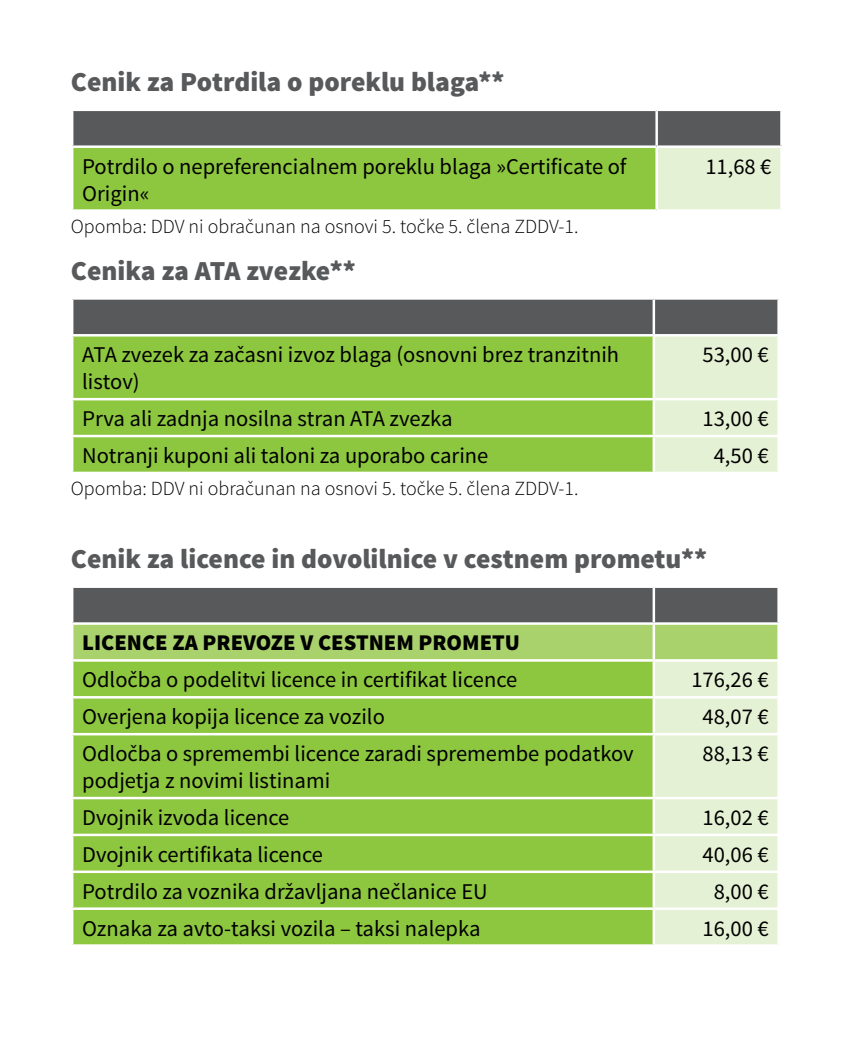
<style>
.page{position:relative;width:851px;height:1063px;background:#fff}
.page>*{position:absolute;margin:0;border:0;box-sizing:border-box;transform-origin:0 0}
.t1{font:900 27.5px "Source Sans Pro";color:#58595b}
.t2{font:22.5px/27px "Source Sans Pro";color:#000}
.t3{font:900 22.5px "Source Sans Pro";color:#000}
.t4{font:300 20px "Source Sans Pro";color:#000}
</style>
<div class="page">
<div style="left:72px;top:110px;width:584px;height:37px;background:#58595b"></div>
<div style="left:656px;top:110px;width:125px;height:37px;background:#58595b"></div>
<div style="left:72px;top:147px;width:584px;height:64px;background:#8dc63f"></div>
<div style="left:656px;top:147px;width:125px;height:64px;background:#e5f1d4"></div>
<hr style="left:780px;top:111px;width:2px;height:34px;background:#fff">
<hr style="left:71px;top:145px;width:585px;height:3px;background:#fff">
<hr style="left:656px;top:145px;width:126px;height:3px;background:#fff">
<hr style="left:780px;top:148px;width:2px;height:61px;background:#fff">
<hr style="left:656px;top:209px;width:126px;height:3px;background:#fff">
<hr style="left:71px;top:109px;width:585px;height:2px;background:#fff">
<hr style="left:71px;top:111px;width:2px;height:34px;background:#fff">
<hr style="left:656px;top:109px;width:126px;height:2px;background:#fff">
<hr style="left:655px;top:111px;width:2px;height:34px;background:#fff">
<hr style="left:71px;top:148px;width:2px;height:61px;background:#fff">
<hr style="left:655px;top:148px;width:2px;height:61px;background:#fff">
<hr style="left:71px;top:209px;width:585px;height:3px;background:#fff">
<div style="left:72px;top:298px;width:581px;height:37px;background:#58595b"></div>
<div style="left:653px;top:298px;width:125px;height:37px;background:#58595b"></div>
<div style="left:73px;top:337px;width:579px;height:135px;background:#8dc63f"></div>
<div style="left:655px;top:337px;width:122px;height:135px;background:#e5f1d4"></div>
<hr style="left:71px;top:334px;width:582px;height:3px;background:#fff">
<hr style="left:71px;top:398px;width:582px;height:2px;background:#fff">
<hr style="left:653px;top:398px;width:126px;height:2px;background:#fff">
<hr style="left:71px;top:435px;width:582px;height:2px;background:#fff">
<hr style="left:653px;top:435px;width:126px;height:2px;background:#fff">
<hr style="left:71px;top:297px;width:582px;height:3px;background:#fff">
<hr style="left:71px;top:300px;width:2px;height:34px;background:#fff">
<hr style="left:653px;top:297px;width:126px;height:3px;background:#fff">
<hr style="left:652px;top:300px;width:3px;height:34px;background:#fff">
<hr style="left:777px;top:300px;width:2px;height:34px;background:#fff">
<hr style="left:653px;top:334px;width:126px;height:3px;background:#fff">
<div style="left:72px;top:587px;width:581px;height:37px;background:#58595b"></div>
<div style="left:653px;top:587px;width:125px;height:37px;background:#58595b"></div>
<svg style="left:73px;top:625px;width:704px;height:319px;background:#9ece5c"></svg>
<hr style="left:777px;top:588px;width:2px;height:34px;background:#fff">
<hr style="left:71px;top:622px;width:582px;height:3px;background:#fff">
<hr style="left:653px;top:622px;width:126px;height:3px;background:#fff">
<hr style="left:71px;top:659px;width:582px;height:3px;background:#fff">
<hr style="left:653px;top:659px;width:126px;height:3px;background:#fff">
<hr style="left:71px;top:696px;width:582px;height:3px;background:#fff">
<hr style="left:653px;top:696px;width:126px;height:3px;background:#fff">
<hr style="left:71px;top:733px;width:582px;height:2px;background:#fff">
<hr style="left:653px;top:733px;width:126px;height:2px;background:#fff">
<hr style="left:71px;top:797px;width:582px;height:2px;background:#fff">
<hr style="left:653px;top:797px;width:126px;height:2px;background:#fff">
<hr style="left:71px;top:834px;width:582px;height:2px;background:#fff">
<hr style="left:653px;top:834px;width:126px;height:2px;background:#fff">
<hr style="left:71px;top:871px;width:582px;height:2px;background:#fff">
<hr style="left:653px;top:871px;width:126px;height:2px;background:#fff">
<hr style="left:71px;top:907px;width:582px;height:3px;background:#fff">
<hr style="left:653px;top:907px;width:126px;height:3px;background:#fff">
<hr style="left:71px;top:585px;width:582px;height:3px;background:#fff">
<hr style="left:71px;top:588px;width:2px;height:34px;background:#fff">
<hr style="left:653px;top:585px;width:126px;height:3px;background:#fff">
<hr style="left:652px;top:588px;width:3px;height:34px;background:#fff">
<hr style="left:652px;top:625px;width:3px;height:34px;background:#fff">
<hr style="left:652px;top:662px;width:3px;height:34px;background:#fff">
<hr style="left:652px;top:699px;width:3px;height:34px;background:#fff">
<hr style="left:652px;top:735px;width:3px;height:62px;background:#fff">
<hr style="left:652px;top:799px;width:3px;height:35px;background:#fff">
<hr style="left:652px;top:836px;width:3px;height:35px;background:#fff">
<hr style="left:652px;top:873px;width:3px;height:34px;background:#fff">
<hr style="left:652px;top:910px;width:3px;height:34px;background:#fff">
<p class="t1" style="left:71px;top:64px;width:435px">Cenik za Potrdila o poreklu blaga**</p>
<p class="t2" style="left:82px;top:153px;width:545px">Potrdilo o nepreferencialnem poreklu blaga »Certificate of<br>Origin«</p>
<p class="t2" style="left:705px;top:153px;width:68px">11,68 €</p>
<p class="t4" style="left:71px;top:214px;width:509px">Opomba: DDV ni obračunan na osnovi 5. točke 5. člena ZDDV-1.</p>
<p class="t1" style="left:71px;top:253px;width:286px">Cenika za ATA zvezke**</p>
<p class="t2" style="left:82px;top:342px;width:538px">ATA zvezek za začasni izvoz blaga (osnovni brez tranzitnih listov)</p>
<p class="t2" style="left:702px;top:342px;width:68px">53,00 €</p>
<p class="t2" style="left:82px;top:405px;width:372px">Prva ali zadnja nosilna stran ATA zvezka</p>
<p class="t2" style="left:702px;top:405px;width:68px">13,00 €</p>
<p class="t2" style="left:82px;top:442px;width:407px">Notranji kuponi ali taloni za uporabo carine</p>
<p class="t2" style="left:713px;top:442px;width:56px">4,50 €</p>
<p class="t4" style="left:71px;top:476px;width:509px">Opomba: DDV ni obračunan na osnovi 5. točke 5. člena ZDDV-1.</p>
<p class="t1" style="left:71px;top:541px;width:637px">Cenik za licence in dovolilnice v cestnem prometu**</p>
<p class="t3" style="left:82px;top:628px;width:439px">LICENCE ZA PREVOZE V CESTNEM PROMETU</p>
<p class="t2" style="left:82px;top:667px;width:436px">Odločba o podelitvi licence in certifikat licence</p>
<p class="t2" style="left:691px;top:667px;width:79px">176,26 €</p>
<p class="t2" style="left:82px;top:704px;width:304px">Overjena kopija licence za vozilo</p>
<p class="t2" style="left:702px;top:704px;width:68px">48,07 €</p>
<p class="t2" style="left:82px;top:740px;width:553px">Odločba o spremembi licence zaradi spremembe podatkov podjetja z novimi listinami</p>
<p class="t2" style="left:702px;top:740px;width:68px">88,13 €</p>
<p class="t2" style="left:82px;top:804px;width:209px">Dvojnik izvoda licence</p>
<p class="t2" style="left:702px;top:804px;width:68px">16,02 €</p>
<p class="t2" style="left:82px;top:841px;width:242px">Dvojnik certifikata licence</p>
<p class="t2" style="left:702px;top:841px;width:68px">40,06 €</p>
<p class="t2" style="left:82px;top:878px;width:407px">Potrdilo za voznika državljana nečlanice EU</p>
<p class="t2" style="left:713px;top:878px;width:56px">8,00 €</p>
<p class="t2" style="left:82px;top:915px;width:400px">Oznaka za avto-taksi vozila – taksi nalepka</p>
<p class="t2" style="left:702px;top:915px;width:68px">16,00 €</p>
</div>
